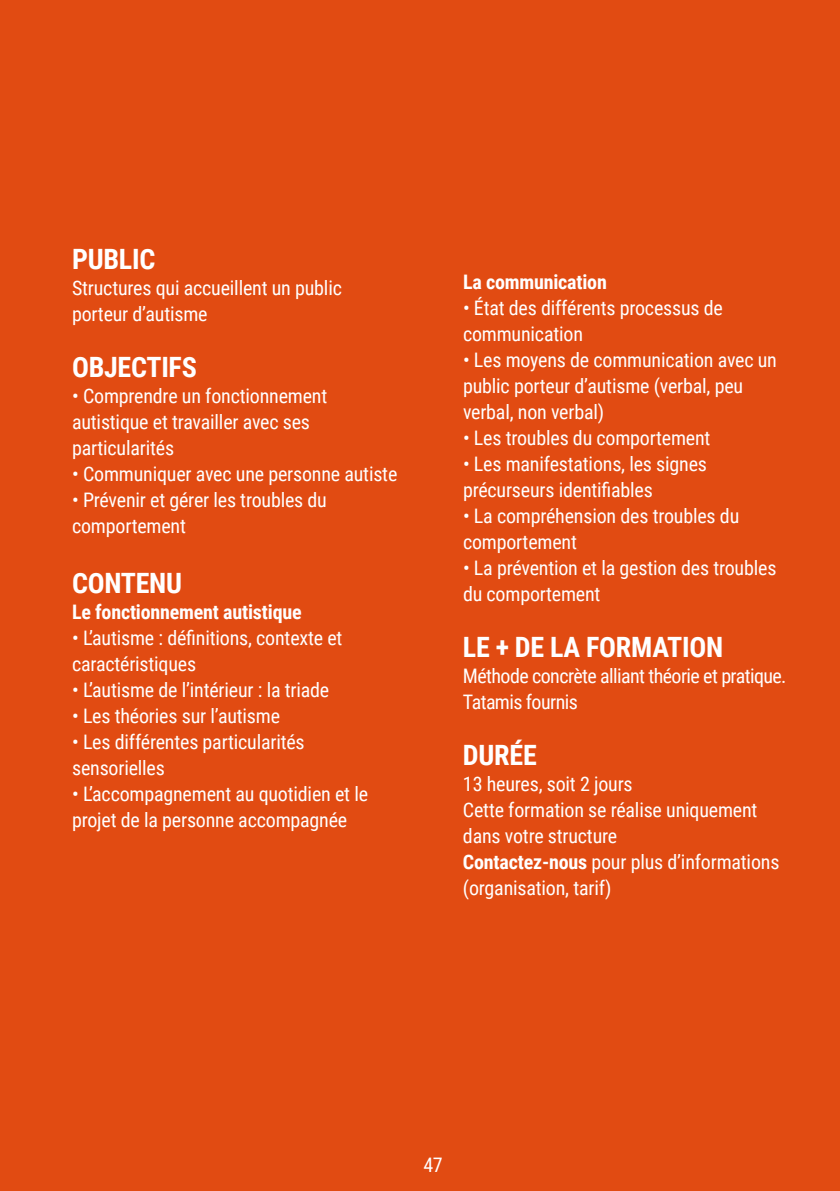
<style>
.page{position:relative;width:840px;height:1191px;background:#fff}
.page>*{position:absolute;margin:0;border:0;box-sizing:border-box;transform-origin:0 0}
.t1{font:700 28px "Roboto Condensed";letter-spacing:-.01em;color:#fff}
.t2{font:20px/26px "Roboto Condensed";letter-spacing:-.01em;color:#fff}
.t3{font:20px/26px "Roboto Condensed";letter-spacing:-.03em;color:#fff}
.t4{font:700 20px "Roboto Condensed";letter-spacing:-.01em;color:#fff}
.s1{font-weight:700}
</style>
<div class="page">
<div style="left:0;top:0;width:839px;height:1191px;background:#e14b12"></div>
<h1 class="t1" style="left:72px;top:239px;width:85px">PUBLIC</h1>
<p class="t2" style="left:72px;top:274px;width:271px">Structures qui accueillent un public porteur d’autisme</p>
<h1 class="t1" style="left:72px;top:347px;width:126px">OBJECTIFS</h1>
<p class="t2" style="left:72px;top:382px;width:256px">• Comprendre un fonctionnement autistique et travailler avec ses particularités</p>
<p class="t2" style="left:72px;top:460px;width:326px">• Communiquer avec une personne autiste</p>
<p class="t2" style="left:72px;top:486px;width:256px">• Prévenir et gérer les troubles du comportement</p>
<h1 class="t1" style="left:72px;top:563px;width:112px">CONTENU</h1>
<p class="t4" style="left:72px;top:598px;width:231px">Le fonctionnement autistique</p>
<p class="t2" style="left:72px;top:624px;width:272px">• L’autisme : définitions, contexte et caractéristiques</p>
<p class="t2" style="left:72px;top:676px;width:258px">• L’autisme de l’intérieur : la triade</p>
<p class="t2" style="left:72px;top:702px;width:209px">• Les théories sur l’autisme</p>
<p class="t2" style="left:72px;top:728px;width:234px">• Les différentes particularités sensorielles</p>
<p class="t2" style="left:72px;top:780px;width:297px">• L’accompagnement au quotidien et le projet de la personne accompagnée</p>
<p class="t4" style="left:462px;top:268px;width:145px">La communication</p>
<p class="t2" style="left:462px;top:294px;width:261px">• État des différents processus de communication</p>
<p class="t2" style="left:462px;top:346px;width:315px">• Les moyens de communication avec un public porteur d’autisme (verbal, peu verbal, non verbal)</p>
<p class="t2" style="left:462px;top:424px;width:249px">• Les troubles du comportement</p>
<p class="t2" style="left:462px;top:450px;width:245px">• Les manifestations, les signes précurseurs identifiables</p>
<p class="t2" style="left:462px;top:502px;width:278px">• La compréhension des troubles du comportement</p>
<p class="t2" style="left:462px;top:554px;width:315px">• La prévention et la gestion des troubles du comportement</p>
<h1 class="t1" style="left:462px;top:627px;width:261px">LE + DE LA FORMATION</h1>
<p class="t3" style="left:462px;top:662px;width:325px">Méthode concrète alliant théorie et pratique.<br>Tatamis fournis</p>
<h1 class="t1" style="left:462px;top:735px;width:75px">DURÉE</h1>
<p class="t2" style="left:462px;top:770px;width:318px">13 heures, soit 2 jours<br>Cette formation se réalise uniquement dans votre structure<br><span class="s1">Contactez-nous</span> pour plus d’informations (organisation, tarif)</p>
<p class="t2" style="left:423px;top:1151px;width:21px">47</p>
</div>
